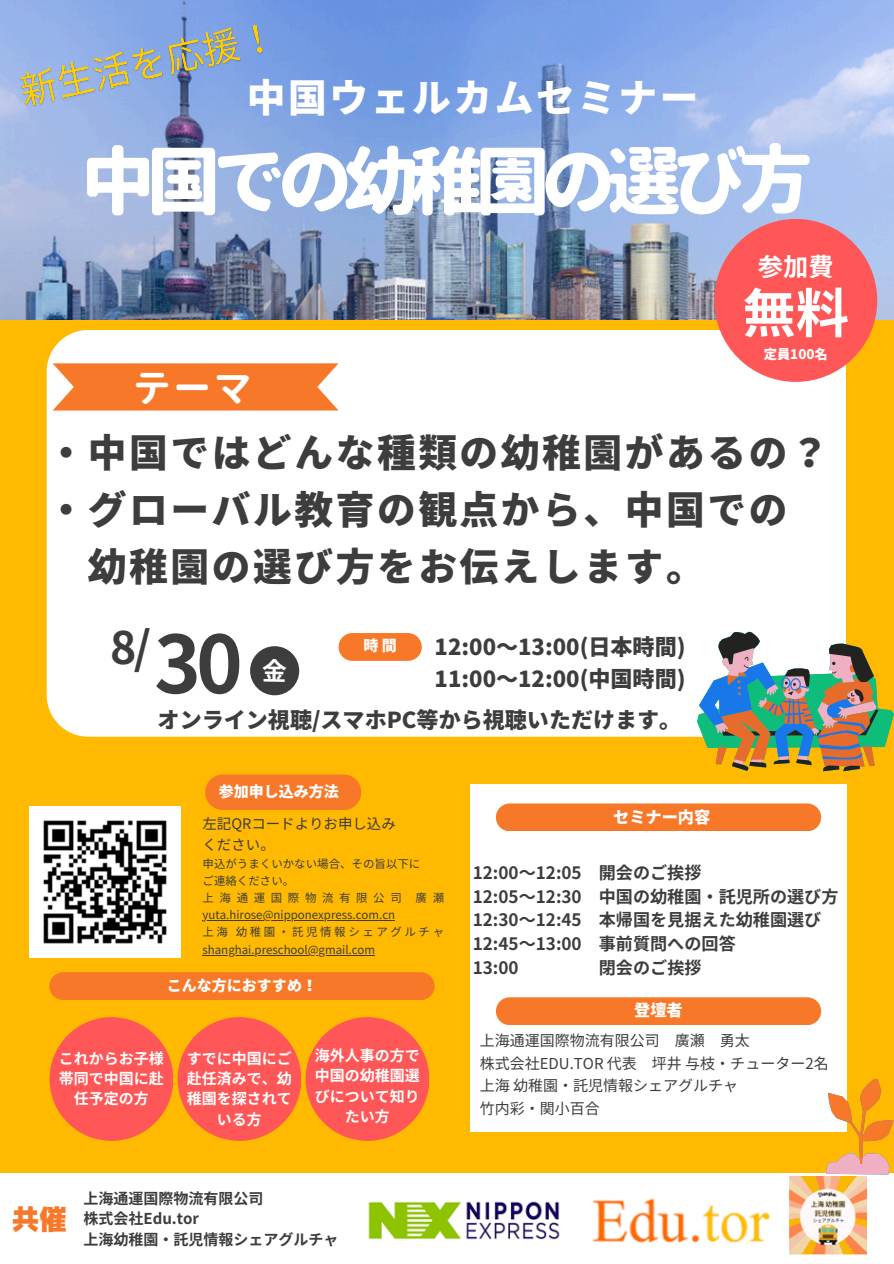
<style>
.page{position:relative;width:894px;height:1264px;background:#fff}
.page>*{position:absolute;margin:0;border:0;box-sizing:border-box;transform-origin:0 0}
.t1{font:700 79.2px "Noto Sans JP";color:#3d3d3d}
.t2{font:800 73.95px "Gen Jyuu Gothic";letter-spacing:-.11em;color:#fff}
.t3{font:700 53.25px "Noto Sans JP";color:#fff}
.t4{font:700 44.55px "Noto Sans JP";color:#3d3d3d}
.t5{font:900 38.7px "Noto Sans JP";letter-spacing:.065em;color:#3d3d3d}
.t6{font:900 38.7px "Noto Sans JP";letter-spacing:.065em;color:#fff}
.t7{font:700 38.25px "Gen Jyuu Gothic";color:#fff}
.t8{font:28.8px "Canva Rodin Pro N EB";color:#f87829}
.t9{font:700 25.2px "Noto Sans JP";color:#fff}
.t10{font:900 22.05px "Noto Sans JP";color:#3d3d3d}
.t11{font:700 17.1px "Noto Sans JP";color:#3d3d3d}
.t12{font:900 16.2px "Noto Sans JP";color:#fff}
.t13{font:700 15px/20.2px "Noto Sans JP";color:#fff;text-align:center}
.t14{font:15px "Noto Sans JP";color:#3d3d3d}
.t15{font:700 15px "Noto Sans JP";color:#3d3d3d}
.t16{font:900 15px "Noto Sans JP";color:#fff}
.t17{font:14.4px/21px "Noto Sans JP";color:#3d3d3d}
.t18{font:900 13.2px "Noto Sans JP";color:#fff}
.t19{font:11.4px/17.2px "Noto Sans JP";color:#3d3d3d}
</style>
<div class="page">
<div style="left:0;top:0;width:893px;height:1172px;background:#ffb900"></div>
<div style="left:47px;top:330px;width:799px;height:406px;background:#fff"></div>
<div style="left:470px;top:784px;width:376px;height:347px;background:#fff"></div>
<div style="left:250px;top:646px;width:49px;height:49px;background:#3d3d3d;border-radius:50%"></div>
<svg style="left:53px;top:363px;width:285px;height:47px;background:#f88239"></svg>
<svg style="left:697px;top:631px;width:196px;height:140px"></svg>
<svg style="left:338px;top:633px;width:83px;height:28px;background:#f88239"></svg>
<svg style="left:205px;top:774px;width:156px;height:36px;background:#f87b26"></svg>
<svg style="left:795px;top:1079px;width:98px;height:96px"></svg>
<div style="left:49px;top:972px;width:385px;height:28px;background:#f87829"></div>
<div style="left:50px;top:1017px;width:123px;height:123px;background:#ff5757;border-radius:50%"></div>
<div style="left:177px;top:1017px;width:124px;height:123px;background:#ff5757;border-radius:50%"></div>
<div style="left:305px;top:1017px;width:124px;height:123px;background:#ff5757;border-radius:50%"></div>
<div style="left:496px;top:803px;width:324px;height:28px;background:#f87829"></div>
<img style="left:1px;top:0;width:892px;height:320px">
<div style="left:714px;top:219px;width:163px;height:163px;background:#ff5757;border-radius:50%"></div>
<img style="left:368px;top:1176px;width:498px;height:79px">
<img style="left:30px;top:806px;width:150px;height:151px">
<hr style="left:202px;top:920px;width:193px;height:1px;background:#3d3d3d">
<hr style="left:202px;top:954px;width:173px;height:1px;background:#3d3d3d">
<img style="left:14px;top:16px;width:267px;height:101px">
<div style="left:496px;top:997px;width:324px;height:28px;background:#f87829"></div>
<h5 class="t6" style="left:247px;top:67px;width:453px">中国ウェルカムセミナー</h5>
<p class="t2" style="left:81px;top:129px;width:733px">中国での幼稚園の選び方</p>
<h1 class="t9" style="left:757px;top:247px;width:77px">参加費</h1>
<p class="t3" style="left:742px;top:271px;width:108px">無料</p>
<p class="t7" style="left:133px;top:361px;width:121px">テーマ</p>
<p class="t18" style="left:763px;top:343px;width:65px">定員100名</p>
<p class="t5" style="left:47px;top:421px;width:783px">・中国ではどんな種類の幼稚園があるの？</p>
<p class="t5" style="left:47px;top:479px;width:742px">・グローバル教育の観点から、中国での</p>
<p class="t5" style="left:88px;top:536px;width:618px">幼稚園の選び方をお伝えします。</p>
<h4 class="t4" style="left:110px;top:612px;width:42px">8/</h4>
<p class="t10" style="left:434px;top:629px;width:252px">12:00〜13:00(日本時間)</p>
<p class="t1" style="left:154px;top:601px;width:90px">30</p>
<p class="t16" style="left:363px;top:634px;width:35px">時間</p>
<p class="t10" style="left:434px;top:661px;width:252px">11:00～12:00(中国時間)</p>
<p class="t10" style="left:158px;top:702px;width:525px">オンライン視聴/スマホPC等から視聴いただけます。</p>
<p class="t16" style="left:219px;top:779px;width:121px">参加申し込み方法</p>
<p class="t17" style="left:202px;top:812px;width:195px">左記QRコードよりお申し込みください。</p>
<p class="t19" style="left:202px;top:854px;width:243px">申込がうまくいかない場合、その旨以下に<br>ご連絡ください。<br>上海通運国際物流有限公司 廣瀬yuta.hirose@nipponexpress.com.cn<br>上海 幼稚園・託児情報シェアグルチャshanghai.preschool@gmail.com</p>
<p class="t16" style="left:167px;top:973px;width:151px">こんな方におすすめ！</p>
<p class="t13" style="left:59px;top:1047px;width:106px">これからお子様帯同で中国に赴任予定の方</p>
<p class="t13" style="left:187px;top:1047px;width:106px">すでに中国にご赴任済みで、幼稚園を探されている方</p>
<p class="t13" style="left:315px;top:1044px;width:106px">海外人事の方で中国の幼稚園選びについて知りたい方</p>
<p class="t8" style="left:11px;top:1204px;width:58px">共催</p>
<p class="t15" style="left:83px;top:1186px;width:181px">上海通運国際物流有限公司</p>
<p class="t15" style="left:83px;top:1206px;width:117px">株式会社Edu.tor</p>
<p class="t15" style="left:83px;top:1227px;width:256px">上海幼稚園・託児情報シェアグルチャ</p>
<p class="t12" style="left:613px;top:804px;width:98px">セミナー内容</p>
<p class="t11" style="left:472px;top:859px;width:230px">12:00〜12:05 開会のご挨拶</p>
<p class="t11" style="left:472px;top:882px;width:365px">12:05〜12:30 中国の幼稚園・託児所の選び方</p>
<p class="t11" style="left:472px;top:906px;width:350px">12:30〜12:45 本帰国を見据えた幼稚園選び</p>
<p class="t11" style="left:472px;top:930px;width:264px">12:45〜13:00 事前質問への回答</p>
<p class="t11" style="left:472px;top:953px;width:47px">13:00</p>
<p class="t11" style="left:598px;top:953px;width:104px">閉会のご挨拶</p>
<p class="t12" style="left:634px;top:997px;width:50px">登壇者</p>
<p class="t14" style="left:479px;top:1028px;width:271px">上海通運国際物流有限公司 廣瀬 勇太</p>
<p class="t14" style="left:479px;top:1051px;width:350px">株式会社EDU.TOR 代表 坪井与枝・チューター2名</p>
<p class="t14" style="left:479px;top:1073px;width:260px">上海幼稚園・託児情報シェアグルチャ</p>
<p class="t14" style="left:479px;top:1096px;width:121px">竹内彩・関小百合</p>
</div>
